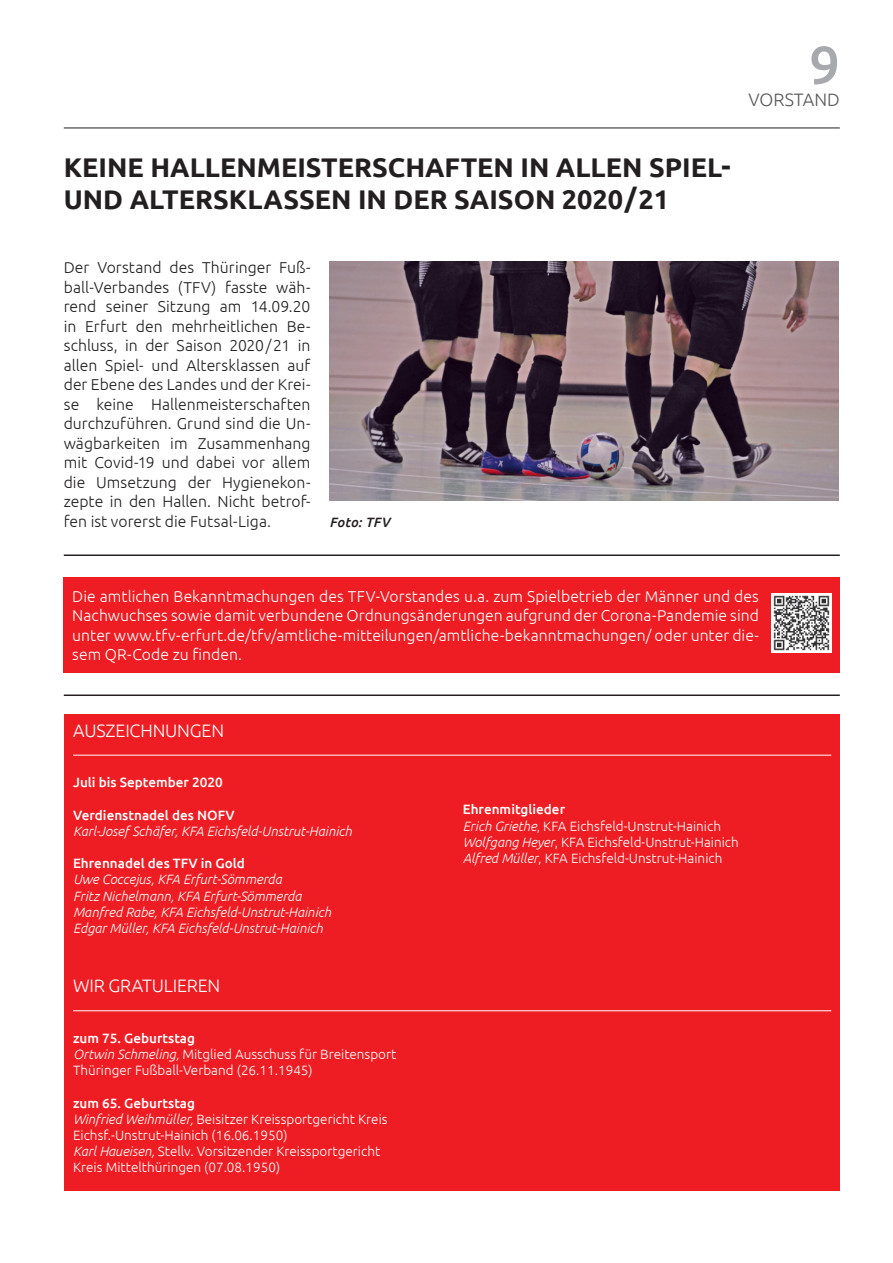
<style>
.page{position:relative;width:893px;height:1263px;background:#fff}
.page>*{position:absolute;margin:0;border:0;box-sizing:border-box;transform-origin:0 0}
.t1{font:500 54px "Ubuntu";color:#a8a9ad}
.t2{font:700 27px/32.4px "Ubuntu";color:#231f20}
.t3{font:300 18px "Ubuntu";letter-spacing:-.01em;color:#fff}
.t4{font:300 18px "Ubuntu";color:#57585a}
.t5{font:300 15.75px/19.5px "Ubuntu";color:#231f20;text-align:justify}
.t6{font:300 15.75px/19.5px "Ubuntu";letter-spacing:.005em;color:#fff;text-align:justify}
.t7{font:300 13.5px/16.2px "Ubuntu";color:#fff}
.t8{font:italic 300 13.5px/16.2px "Ubuntu";color:#fff}
.t9{font:500 13.5px "Ubuntu";color:#fff}
.t10{font:italic 500 13.5px "Ubuntu";letter-spacing:.015em;color:#231f20}
.s1{font-weight:500}
.s2{font-style:italic}
</style>
<div class="page">
<hr style="left:64px;top:128px;width:776px;height:1px;background:#231f20">
<div style="left:64px;top:577px;width:776px;height:96px;background:#ee1d23"></div>
<img style="left:772px;top:593px;width:59px;height:60px">
<img style="left:330px;top:262px;width:509px;height:239px">
<hr style="left:64px;top:554px;width:776px;height:2px;background:#231f20">
<div style="left:65px;top:714px;width:775px;height:477px;background:#ee1d23"></div>
<hr style="left:73px;top:755px;width:758px;height:1px;background:#fff">
<hr style="left:73px;top:1010px;width:758px;height:1px;background:#fff">
<hr style="left:64px;top:694px;width:776px;height:2px;background:#231f20">
<h1 class="t1" style="left:809px;top:31px;width:32px">9</h1>
<h3 class="t4" style="left:748px;top:89px;width:93px">VORSTAND</h3>
<h2 class="t2" style="left:64px;top:151px;width:668px">KEINE HALLENMEISTERSCHAFTEN IN ALLEN SPIEL-<br>UND ALTERSKLASSEN IN DER SAISON 2020/21</h2>
<p class="t5" style="left:64px;top:257px;width:248px">Der Vorstand des Thüringer Fuß&shy;ball-Verbandes (TFV) fasste wäh&shy;rend seiner Sitzung am 14.09.20 in Erfurt den mehrheitlichen Be&shy;schluss, in der Saison 2020/21 in allen Spiel- und Altersklassen auf der Ebene des Landes und der Krei&shy;se keine Hallenmeisterschaften durchzuführen. Grund sind die Un&shy;wägbarkeiten im Zusammenhang mit Covid-19 und dabei vor allem die Umsetzung der Hygienekon&shy;zepte in den Hallen. Nicht betrof&shy;fen ist vorerst die Futsal-Liga.</p>
<p class="t10" style="left:330px;top:513px;width:62px">Foto: TFV</p>
<p class="t6" style="left:72px;top:586px;width:688px">Die amtlichen Bekanntmachungen des TFV-Vorstandes u.a. zum Spielbetrieb der Männer und des Nachwuchses sowie damit verbundene Ordnungsänderungen aufgrund der Corona-Pandemie sind unter www.tfv-erfurt.de/tfv/amtliche-mitteilungen/amtliche-bekanntmachungen/ oder unter die&shy;sem QR-Code zu finden.</p>
<h3 class="t3" style="left:73px;top:719px;width:153px">AUSZEICHNUNGEN</h3>
<p class="t9" style="left:73px;top:774px;width:151px">Juli bis September 2020</p>
<p class="t9" style="left:73px;top:806px;width:163px">Verdienstnadel des NOFV</p>
<p class="t8" style="left:73px;top:822px;width:280px">Karl-Josef Schäfer, KFA Eichsfeld-Unstrut-Hainich</p>
<p class="t9" style="left:73px;top:855px;width:173px">Ehrennadel des TFV in Gold</p>
<p class="t8" style="left:73px;top:871px;width:260px">Uwe Coccejus, KFA Erfurt-Sömmerda<br>Fritz Nichelmann, KFA Erfurt-Sömmerda Manfred Rabe, KFA Eichsfeld-Unstrut-Hainich Edgar Müller, KFA Eichsfeld-Unstrut-Hainich</p>
<h3 class="t3" style="left:73px;top:975px;width:149px">WIR GRATULIEREN</h3>
<p class="t7" style="left:73px;top:1029px;width:325px"><span class="s1">zum 75. Geburtstag<br></span><span class="s2">Ortwin Schmeling,</span> Mitglied Ausschuss für Breitensport<br>Thüringer Fußball-Verband (26.11.1945)</p>
<p class="t7" style="left:73px;top:1094px;width:316px"><span class="s1">zum 65. Geburtstag<br></span><span class="s2">Winfried Weihmüller,</span> Beisitzer Kreissportgericht Kreis Eichsf.-Unstrut-Hainich (16.06.1950)<br><span class="s2">Karl Haueisen,</span> Stellv. Vorsitzender Kreissportgericht Kreis Mittelthüringen (07.08.1950)</p>
<p class="t7" style="left:463px;top:801px;width:278px"><span class="s1">Ehrenmitglieder<br></span><span class="s2">Erich Griethe</span>, KFA Eichsfeld-Unstrut-Hainich <span class="s2">Wolfgang Heyer</span>, KFA Eichsfeld-Unstrut-Hainich <span class="s2">Alfred Müller</span>, KFA Eichsfeld-Unstrut-Hainich</p>
</div>
